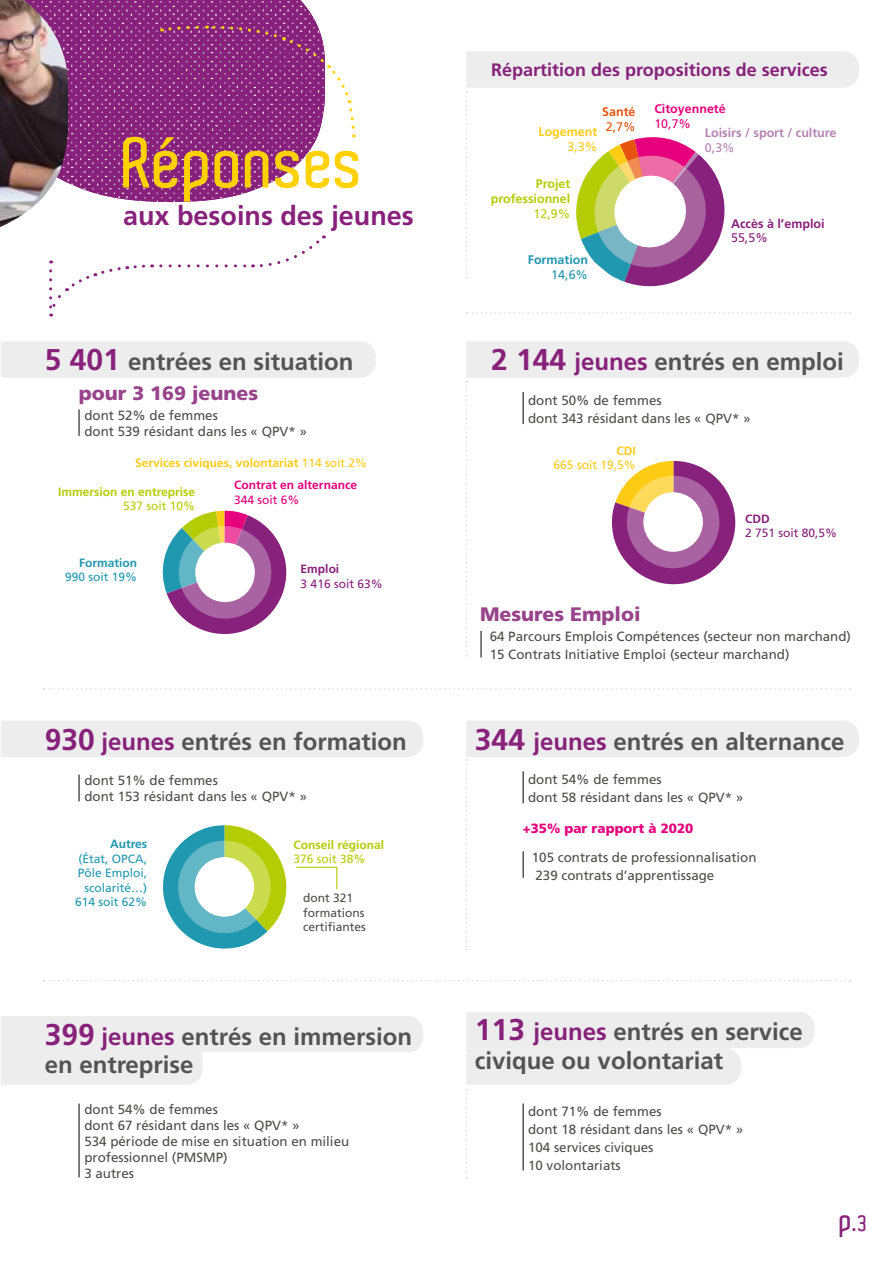
<style>
.page{position:relative;width:893px;height:1263px;background:#fff}
.page>*{position:absolute;margin:0;border:0;box-sizing:border-box;transform-origin:0 0}
.t1{font:600 69.3px "Aldo";color:#ffd100}
.t2{font:600 29.7px "Aldo";color:#87217b}
.t3{font:700 27px "Frutiger";color:#87217b}
.t4{font:700 24px/28.5px "Frutiger";color:#555454}
.t5{font:900 19.5px "Frutiger";color:#98438b}
.t6{font:700 18px "Frutiger";color:#87217b}
.t7{font:13.35px/18px "Frutiger";color:#4d4d4c}
.t8{font:900 13.35px "Frutiger";color:#e6007d}
.t9{font:700 12.45px "Frutiger";color:#b682b3}
.t10{font:700 12.45px/15px "Frutiger";color:#b4cc04;text-align:right}
.t11{font:700 12.45px/20.4px "Frutiger";color:#fecb16;text-align:right}
.t12{font:700 12.45px "Frutiger";color:#87217b}
.t13{font:700 12.45px "Frutiger";color:#e6007d}
.t14{font:700 12.45px "Frutiger";color:#2098af}
.t15{font:12.45px "Frutiger";color:#b4cc04}
.t16{font:12.45px "Frutiger";color:#87217b}
.t17{font:12.45px "Frutiger";color:#2098af}
.t18{font:12.45px "Frutiger";color:#e6007d}
.t19{font:12.45px "Frutiger";color:#b682b3}
.t20{font:12.45px "Frutiger";color:#fecb16}
.t21{font:12px/14.4px "Frutiger";color:#2198af;text-align:right}
.t22{font:700 12px "Frutiger";color:#fecb16}
.t23{font:700 12px "Frutiger";color:#b4cc04}
.t24{font:12px/14.4px "Frutiger";color:#4d4d4c}
.t25{font:12px "Frutiger";color:#87217b}
.t26{font:12px "Frutiger";color:#b4cc04}
.t27{font:700 12px "Frutiger";color:#e6007d}
.t28{font:12px "Frutiger";color:#fecb16}
.t29{font:12px "Frutiger";color:#2098af}
.t30{font:12px "Frutiger";color:#e6007d}
.t31{font:700 12px "Frutiger";color:#87217b}
.t32{font:700 12px "Frutiger";color:#2098af}
.t33{font:700 12px "Frutiger";color:#2198af}
.s1{font-size:30px;color:#87217b}
.s2{font-weight:400}
.s3{color:#87217b}
.s4{color:#e6530f}
.s5{font-size:21.6px}
</style>
<div class="page">
<img style="left:68px;top:0;width:249px;height:202px">
<div style="left:1px;top:341px;width:375px;height:37px;background:#ededed"></div>
<svg style="left:163px;top:511px;width:123px;height:123px"></svg>
<svg style="left:179px;top:526px;width:92px;height:93px;background:#a67f9e"></svg>
<div style="left:195px;top:543px;width:60px;height:59px;background:#fff;border-radius:50%"></div>
<svg style="left:79px;top:409px;width:1px;height:27px"></svg>
<svg style="left:1px;top:1016px;width:422px;height:69px"></svg>
<hr style="left:79px;top:1103px;width:1px;height:74px;background:#000">
<svg style="left:466px;top:341px;width:393px;height:316px"></svg>
<svg style="left:296px;top:866px;width:42px;height:24px"></svg>
<svg style="left:163px;top:825px;width:123px;height:123px"></svg>
<svg style="left:178px;top:841px;width:93px;height:92px;background:#8ac498"></svg>
<div style="left:195px;top:857px;width:59px;height:60px;background:#fff;border-radius:50%"></div>
<div style="left:1px;top:721px;width:422px;height:36px;background:#ededed"></div>
<svg style="left:79px;top:775px;width:1px;height:26px"></svg>
<svg style="left:466px;top:721px;width:393px;height:229px"></svg>
<svg style="left:466px;top:1012px;width:348px;height:167px"></svg>
<svg style="left:466px;top:51px;width:393px;height:236px"></svg>
<svg style="left:44px;top:688px;width:806px;height:2px"></svg>
<svg style="left:44px;top:980px;width:806px;height:1px"></svg>
<svg style="left:466px;top:312px;width:384px;height:2px"></svg>
<svg style="left:207px;top:24px;width:149px;height:113px"></svg>
<svg style="left:162px;top:24px;width:39px;height:9px"></svg>
<svg style="left:49px;top:260px;width:104px;height:57px"></svg>
<svg style="left:161px;top:235px;width:163px;height:33px"></svg>
<img style="left:0;top:0;width:68px;height:227px">
<h1 class="t1" style="left:123px;top:124px;width:243px">Réponses</h1>
<h3 class="t3" style="left:123px;top:199px;width:292px">aux besoins des jeunes</h3>
<h3 class="t4" style="left:45px;top:347px;width:310px"><span class="s1">5 401</span> entrées en situation</h3>
<h3 class="t5" style="left:79px;top:381px;width:181px">pour 3 169 jeunes</h3>
<p class="t7" style="left:84px;top:407px;width:224px;line-height:16px">dont 52% de femmes<br>dont 539 résidant dans les « QPV* »</p>
<p class="t22" style="left:135px;top:455px;width:234px">Services civiques, volontariat <span class="s2">114 soit 2%</span></p>
<p class="t23" style="left:58px;top:485px;width:139px">Immersion en entreprise</p>
<p class="t26" style="left:123px;top:499px;width:74px">537 soit 10%</p>
<p class="t32" style="left:79px;top:556px;width:60px">Formation</p>
<p class="t29" style="left:65px;top:570px;width:74px">990 soit 19%</p>
<p class="t27" style="left:234px;top:478px;width:124px">Contrat en alternance</p>
<p class="t30" style="left:234px;top:493px;width:67px">344 soit 6%</p>
<p class="t31" style="left:301px;top:562px;width:40px">Emploi</p>
<p class="t25" style="left:301px;top:576px;width:84px">3 416 soit 63%</p>
<h3 class="t4" style="left:45px;top:727px;width:364px"><span class="s1">930</span> <span class="s3">jeunes</span> entrés en formation</h3>
<p class="t7" style="left:84px;top:772px;width:224px;line-height:16px">dont 51% de femmes<br>dont 153 résidant dans les « QPV* »</p>
<p class="t33" style="left:110px;top:837px;width:39px">Autres</p>
<p class="t21" style="left:75px;top:851px;width:74px">(État, OPCA,<br>Pôle Emploi, scolarité…)<br>614 soit 62%</p>
<p class="t23" style="left:294px;top:837px;width:92px">Conseil régional</p>
<p class="t26" style="left:294px;top:852px;width:74px">376 soit 38%</p>
<p class="t24" style="left:303px;top:891px;width:64px">dont 321 formations certifiantes</p>
<h3 class="t4" style="left:45px;top:1022px;width:369px"><span class="s1">399</span> <span class="s3">jeunes</span> entrés en immersion en entreprise</h3>
<p class="t7" style="left:84px;top:1101px;width:266px;line-height:16px">dont 54% de femmes<br>dont 67 résidant dans les « QPV* »<br>534 période de mise en situation en milieu professionnel (PMSMP)<br>3 autres</p>
<h3 class="t6" style="left:491px;top:59px;width:338px">Répartition des propositions de services</h3>
<p class="t11" style="left:538px;top:101px;width:99px"><span class="s4">Santé<br></span>Logement <sup>2,7%</sup></p>
<p class="t20" style="left:568px;top:139px;width:31px">3,3%</p>
<p class="t10" style="left:491px;top:176px;width:81px">Projet professionnel</p>
<p class="t15" style="left:534px;top:206px;width:38px">12,9%</p>
<p class="t14" style="left:528px;top:252px;width:62px">Formation</p>
<p class="t17" style="left:551px;top:267px;width:38px">14,6%</p>
<p class="t13" style="left:654px;top:101px;width:73px">Citoyenneté</p>
<p class="t18" style="left:654px;top:116px;width:38px">10,7%</p>
<p class="t9" style="left:705px;top:126px;width:133px">Loisirs / sport / culture</p>
<p class="t19" style="left:705px;top:141px;width:31px">0,3%</p>
<p class="t12" style="left:731px;top:216px;width:95px">Accès à l’emploi</p>
<p class="t16" style="left:731px;top:231px;width:38px">55,5%</p>
<h3 class="t4" style="left:491px;top:347px;width:354px"><span class="s1">2 144</span> <span class="s3">jeunes</span> entrés en emploi</h3>
<p class="t7" style="left:528px;top:391px;width:224px">dont 50% de femmes<br>dont 343 résidant dans les « QPV* »</p>
<p class="t22" style="left:616px;top:443px;width:21px">CDI</p>
<p class="t28" style="left:554px;top:458px;width:84px">665 soit 19,5%</p>
<h3 class="t5" style="left:480px;top:603px;width:162px">Mesures Emploi</h3>
<p class="t31" style="left:745px;top:512px;width:26px">CDD</p>
<p class="t25" style="left:745px;top:526px;width:94px">2 751 soit 80,5%</p>
<p class="t7" style="left:490px;top:627px;width:363px">64 Parcours Emplois Compétences (secteur non marchand)<br>15 Contrats Initiative Emploi (secteur marchand)</p>
<h3 class="t4" style="left:475px;top:727px;width:371px"><span class="s1">344</span> <span class="s3">jeunes</span> entrés en alternance</h3>
<p class="t7" style="left:528px;top:770px;width:217px">dont 54% de femmes<br>dont 58 résidant dans les « QPV* »</p>
<p class="t8" style="left:523px;top:821px;width:172px">+35% par rapport à 2020</p>
<p class="t7" style="left:532px;top:848px;width:226px">105 contrats de professionnalisation<br>239 contrats d’apprentissage</p>
<h3 class="t4" style="left:475px;top:1017px;width:329px"><span class="s1">113</span> <span class="s3">jeunes</span> entrés en service civique ou volontariat</h3>
<p class="t7" style="left:528px;top:1103px;width:217px">dont 71% de femmes<br>dont 18 résidant dans les « QPV* »<br>104 services civiques<br>10 volontariats</p>
<h2 class="t2" style="left:840px;top:1203px;width:29px">p.<span class="s5">3</span></h2>
</div>
